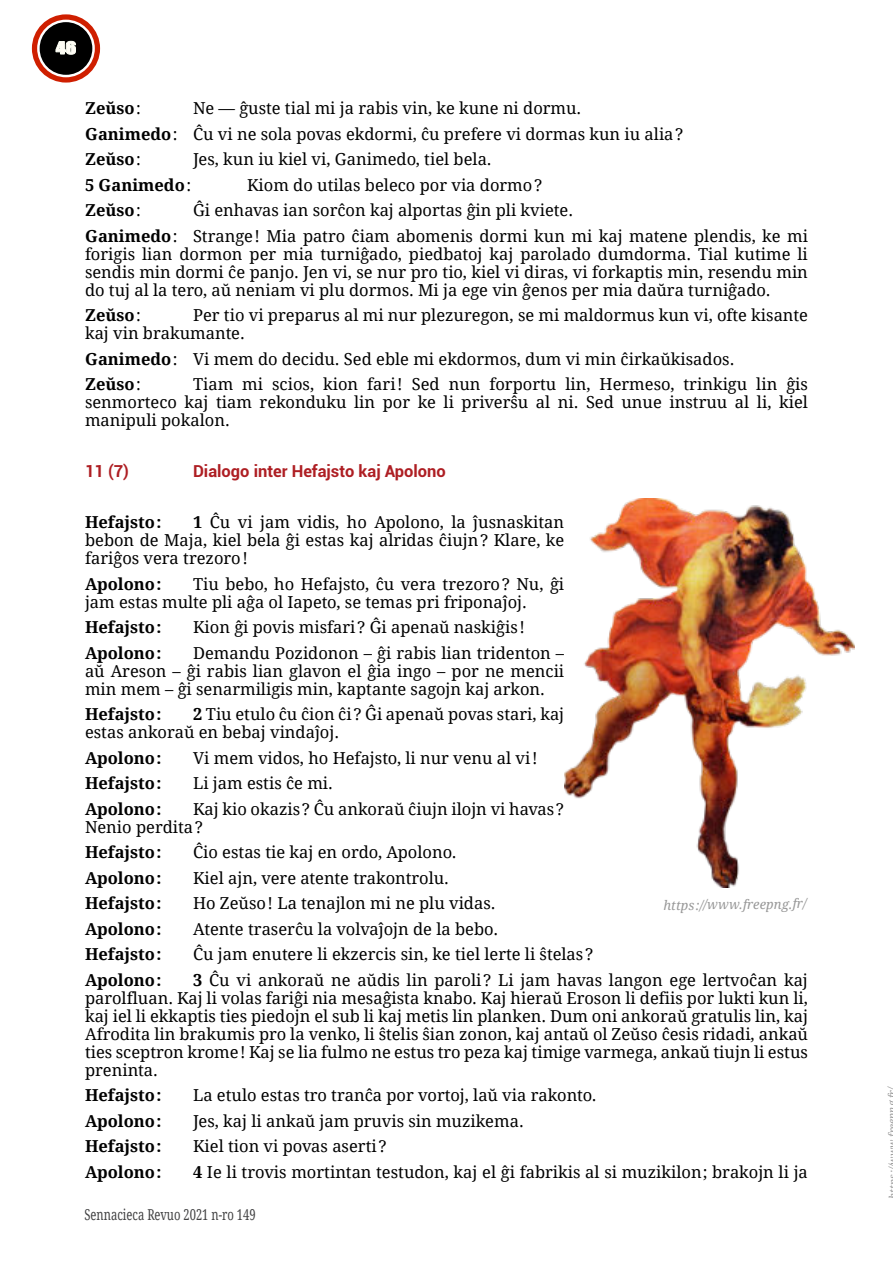
<style>
.page{position:relative;width:893px;height:1263px;background:#fff}
.page>*{position:absolute;margin:0;border:0;box-sizing:border-box;transform-origin:0 0}
.t1{font:16.5px/18px "Droid Serif";color:#000}
.t2{font:700 16.5px "Droid Serif";color:#000}
.t3{font:700 16.5px "Roboto";color:#ae1e23}
.t4{font:15px "Droid Serif";color:#404041;scale:.75 1}
.t5{font:italic 13.05px "Droid Serif";color:#989898}
.s1{font-weight:700}
.s2{font-weight:400}
</style>
<div class="page">
<div style="left:40px;top:22px;width:52px;height:53px;background:#000;border-radius:50%"></div>
<div style="left:32px;top:14px;width:68px;height:69px;border:5px solid #cf1f00;border-radius:50%"></div>
<svg style="left:56px;top:41px;width:20px;height:14px"></svg>
<img style="left:564px;top:498px;width:290px;height:390px">
<p class="t1" style="left:85px;top:97px;width:600px;line-height:25.5px;text-indent:108px">Ne — ĝuste tial mi ja rabis vin, ke kune ni dormu.<br><span class="s1">Ganimedo</span>: Ĉu vi ne sola povas ekdormi, ĉu prefere vi dormas kun iu alia?<br><span class="s1">Zeŭso</span>:</p>
<p class="t2" style="left:85px;top:102px;width:57px">Zeŭso<span class="s2">:</span></p>
<p class="t1" style="left:193px;top:152px;width:300px">Jes, kun iu kiel vi, Ganimedo, tiel bela.</p>
<p class="t2" style="left:85px;top:178px;width:108px">5 Ganimedo<span class="s2">:</span></p>
<p class="t1" style="left:247px;top:177px;width:297px">Kiom do utilas beleco por via dormo?</p>
<p class="t2" style="left:85px;top:204px;width:57px">Zeŭso<span class="s2">:</span></p>
<p class="t1" style="left:85px;top:199px;width:724px;line-height:25.5px;text-indent:108px">Ĝi enhavas ian sorĉon kaj alportas ĝin pli kviete.<br><span class="s1">Ganimedo</span>: Strange! Mia patro ĉiam abomenis dormi kun mi kaj matene plendis, ke mi</p>
<p class="t1" style="left:85px;top:246px;width:724px;text-align:justify">forigis lian dormon per mia turniĝado, piedbatoj kaj parolado dumdorma. Tial kutime li sendis min dormi ĉe panjo. Jen vi, se nur pro tio, kiel vi diras, vi forkaptis min, resendu min do tuj al la tero, aŭ neniam vi plu dormos. Mi ja ege vin ĝenos per mia daŭra turniĝado.</p>
<p class="t2" style="left:85px;top:309px;width:57px">Zeŭso<span class="s2">:</span></p>
<p class="t1" style="left:85px;top:308px;width:724px;text-indent:108px">Per tio vi preparus al mi nur plezuregon, se mi maldormus kun vi, ofte kisante kaj vin brakumante.</p>
<p class="t1" style="left:85px;top:348px;width:651px;line-height:25.5px"><span class="s1">Ganimedo</span>: Vi mem do decidu. Sed eble mi ekdormos, dum vi min ĉirkaŭkisados.<br><span class="s1">Zeŭso</span>:</p>
<p class="t1" style="left:85px;top:377px;width:724px;text-align:justify;text-indent:108px">Tiam mi scios, kion fari! Sed nun forportu lin, Hermeso, trinkigu lin ĝis senmorteco kaj tiam rekonduku lin por ke li priverŝu al ni. Sed unue instruu al li, kiel manipuli pokalon.</p>
<p class="t3" style="left:85px;top:465px;width:45px">11 (7)</p>
<p class="t3" style="left:193px;top:465px;width:254px">Dialogo inter Hefajsto kaj Apolono</p>
<p class="t2" style="left:85px;top:516px;width:78px">Hefajsto:</p>
<p class="t1" style="left:85px;top:515px;width:481px;text-align:justify;text-indent:108px"><span class="s1">1</span> Ĉu vi jam vidis, ho Apolono, la ĵusnaskitan bebon de Maja, kiel bela ĝi estas kaj alridas ĉiujn? Klare, ke fariĝos vera trezoro!</p>
<p class="t2" style="left:85px;top:577px;width:78px">Apolono:</p>
<p class="t1" style="left:85px;top:576px;width:481px;text-indent:108px">Tiu bebo, ho Hefajsto, ĉu vera trezoro? Nu, ĝi jam estas multe pli aĝa ol Iapeto, se temas pri friponaĵoj.</p>
<p class="t2" style="left:85px;top:621px;width:78px">Hefajsto:</p>
<p class="t1" style="left:193px;top:620px;width:333px">Kion ĝi povis misfari? Ĝi apenaŭ naskiĝis!</p>
<p class="t2" style="left:85px;top:646px;width:78px">Apolono:</p>
<p class="t1" style="left:85px;top:645px;width:481px;text-align:justify;text-indent:108px">Demandu Pozidonon – ĝi rabis lian tridenton – aŭ Areson – ĝi rabis lian glavon el ĝia ingo – por ne mencii min mem – ĝi senarmiligis min, kaptante sagojn kaj arkon.</p>
<p class="t2" style="left:85px;top:708px;width:78px">Hefajsto:</p>
<p class="t1" style="left:85px;top:707px;width:481px;text-indent:108px"><span class="s1">2</span> Tiu etulo ĉu ĉion ĉi? Ĝi apenaŭ povas stari, kaj estas ankoraŭ en bebaj vindaĵoj.</p>
<p class="t2" style="left:85px;top:751px;width:78px">Apolono:</p>
<p class="t1" style="left:193px;top:750px;width:346px">Vi mem vidos, ho Hefajsto, li nur venu al vi!</p>
<p class="t2" style="left:85px;top:777px;width:78px">Hefajsto:</p>
<p class="t1" style="left:193px;top:776px;width:141px">Li jam estis ĉe mi.</p>
<p class="t2" style="left:85px;top:802px;width:78px">Apolono:</p>
<p class="t1" style="left:85px;top:801px;width:481px;text-indent:108px">Kaj kio okazis? Ĉu ankoraŭ ĉiujn ilojn vi havas?<br>Nenio perdita?</p>
<p class="t2" style="left:85px;top:846px;width:78px">Hefajsto:</p>
<p class="t1" style="left:193px;top:845px;width:265px">Ĉio estas tie kaj en ordo, Apolono.</p>
<p class="t2" style="left:85px;top:871px;width:78px">Apolono:</p>
<p class="t1" style="left:193px;top:870px;width:257px">Kiel ajn, vere atente trakontrolu.</p>
<p class="t2" style="left:85px;top:897px;width:78px">Hefajsto:</p>
<p class="t1" style="left:193px;top:896px;width:304px">Ho Zeŭso! La tenajlon mi ne plu vidas.</p>
<p class="t2" style="left:85px;top:922px;width:78px">Apolono:</p>
<p class="t1" style="left:193px;top:921px;width:307px">Atente traserĉu la volvaĵojn de la bebo.</p>
<p class="t2" style="left:85px;top:948px;width:78px">Hefajsto:</p>
<p class="t1" style="left:193px;top:947px;width:402px">Ĉu jam enutere li ekzercis sin, ke tiel lerte li ŝtelas?</p>
<p class="t2" style="left:85px;top:973px;width:78px">Apolono:</p>
<p class="t5" style="left:663px;top:900px;width:145px;rotate:-1deg">https://www.freepng.fr/</p>
<p class="t1" style="left:85px;top:972px;width:724px;text-align:justify;text-indent:108px"><span class="s1">3</span> Ĉu vi ankoraŭ ne aŭdis lin paroli? Li jam havas langon ege lertvoĉan kaj parolfluan. Kaj li volas fariĝi nia mesaĝista knabo. Kaj hieraŭ Eroson li defiis por lukti kun li, kaj iel li ekkaptis ties piedojn el sub li kaj metis lin planken. Dum oni ankoraŭ gratulis lin, kaj Afrodita lin brakumis pro la venko, li ŝtelis ŝian zonon, kaj antaŭ ol Zeŭso ĉesis ridadi, ankaŭ ties sceptron krome! Kaj se lia fulmo ne estus tro peza kaj timige varmega, ankaŭ tiujn li estus preninta.</p>
<p class="t2" style="left:85px;top:1089px;width:78px">Hefajsto:</p>
<p class="t1" style="left:193px;top:1088px;width:405px">La etulo estas tro tranĉa por vortoj, laŭ via rakonto.</p>
<p class="t2" style="left:85px;top:1114px;width:78px">Apolono:</p>
<p class="t1" style="left:193px;top:1113px;width:332px">Jes, kaj li ankaŭ jam pruvis sin muzikema.</p>
<p class="t2" style="left:85px;top:1140px;width:78px">Hefajsto:</p>
<p class="t1" style="left:193px;top:1139px;width:195px">Kiel tion vi povas aserti?</p>
<p class="t2" style="left:85px;top:1165px;width:78px">Apolono:</p>
<p class="t1" style="left:193px;top:1164px;width:616px"><span class="s1">4</span> Ie li trovis mortintan testudon, kaj el ĝi fabrikis al si muzikilon; brakojn li ja</p>
<p class="t4" style="left:85px;top:1209px;width:230px">Sennacieca Revuo 2021 n-ro 149</p>
</div>
